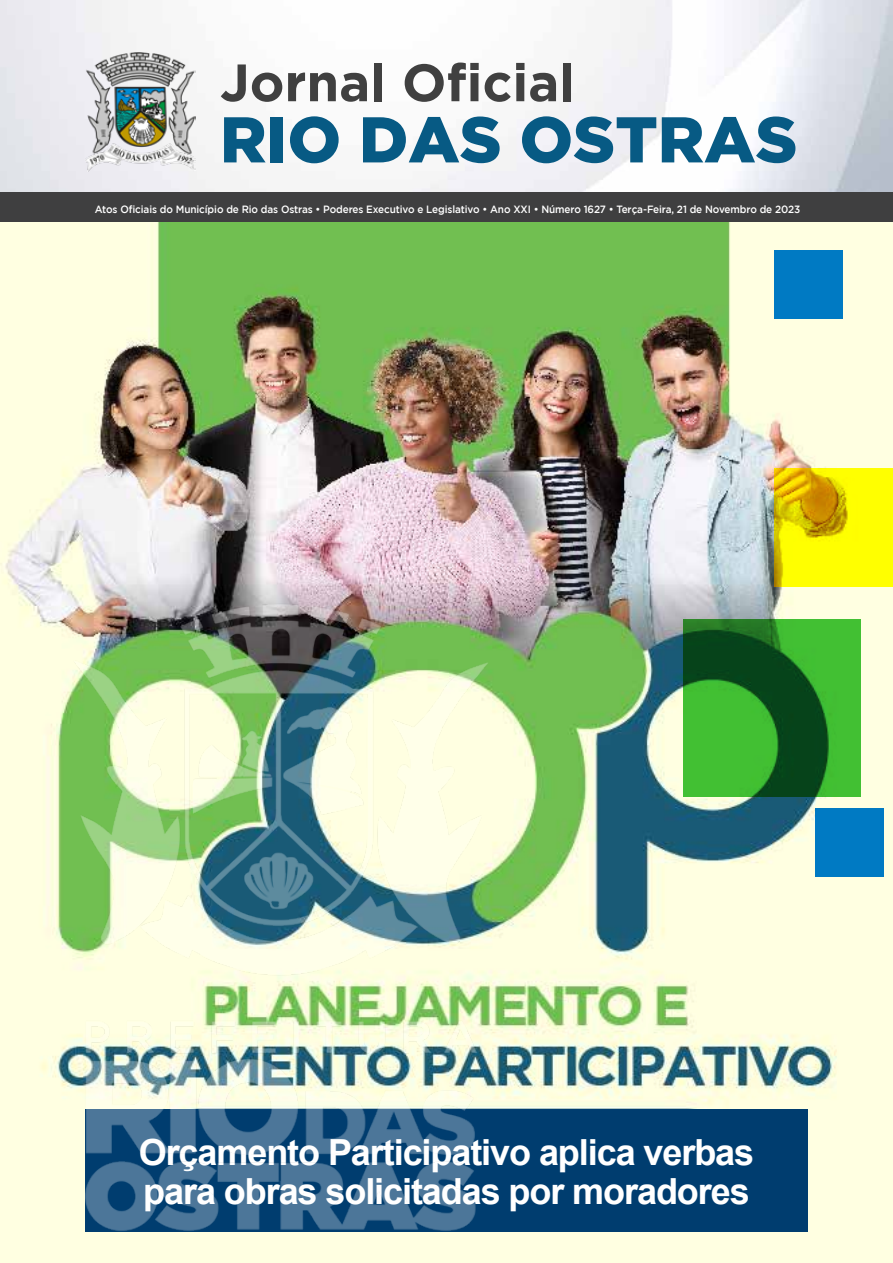
<style>
.page{position:relative;width:893px;height:1263px;background:#fff}
.page>*{position:absolute;margin:0;border:0;box-sizing:border-box;transform-origin:0 0}
.t1{font:900 64.5px "Gotham";color:#075a84}
.t2{font:700 52.5px "Gotham";color:#404040}
.t3{font:700 36px/39px "Arial";letter-spacing:-.03em;color:#fff}
.t4{font:500 10.5px "Gotham";letter-spacing:-.01em;color:#fff;scale:.95 1}
</style>
<div class="page">
<img style="left:0;top:0;width:893px;height:193px">
<img style="left:86px;top:53px;width:109px;height:118px">
<div style="left:0;top:193px;width:893px;height:30px;background:#3f3f40"></div>
<img style="left:0;top:223px;width:893px;height:1040px">
<svg style="left:684px;top:619px;width:177px;height:177px;fill:#41bf33"></svg>
<svg style="left:775px;top:469px;width:118px;height:118px;fill:#ff0"></svg>
<div style="left:774px;top:250px;width:69px;height:69px;background:#007ac3"></div>
<div style="left:815px;top:808px;width:69px;height:69px;background:#007ac3"></div>
<div style="left:85px;top:1110px;width:723px;height:122px;background:#003d6f"></div>
<img style="left:57px;top:582px;width:448px;height:666px">
<h2 class="t2" style="left:220px;top:52px;width:357px">Jornal Oficial</h2>
<h1 class="t1" style="left:220px;top:102px;width:579px">RIO DAS OSTRAS</h1>
<p class="t4" style="left:95px;top:203px;width:744px">Atos Oficiais do Município de Rio das Ostras • Poderes Executivo e Legislativo • Ano XXI • Número 1627 • Terça-Feira, 21 de Novembro de 2023</p>
<h3 class="t3" style="left:139px;top:1133px;width:617px">Orçamento Participativo aplica verbas para obras solicitadas por moradores</h3>
</div>
